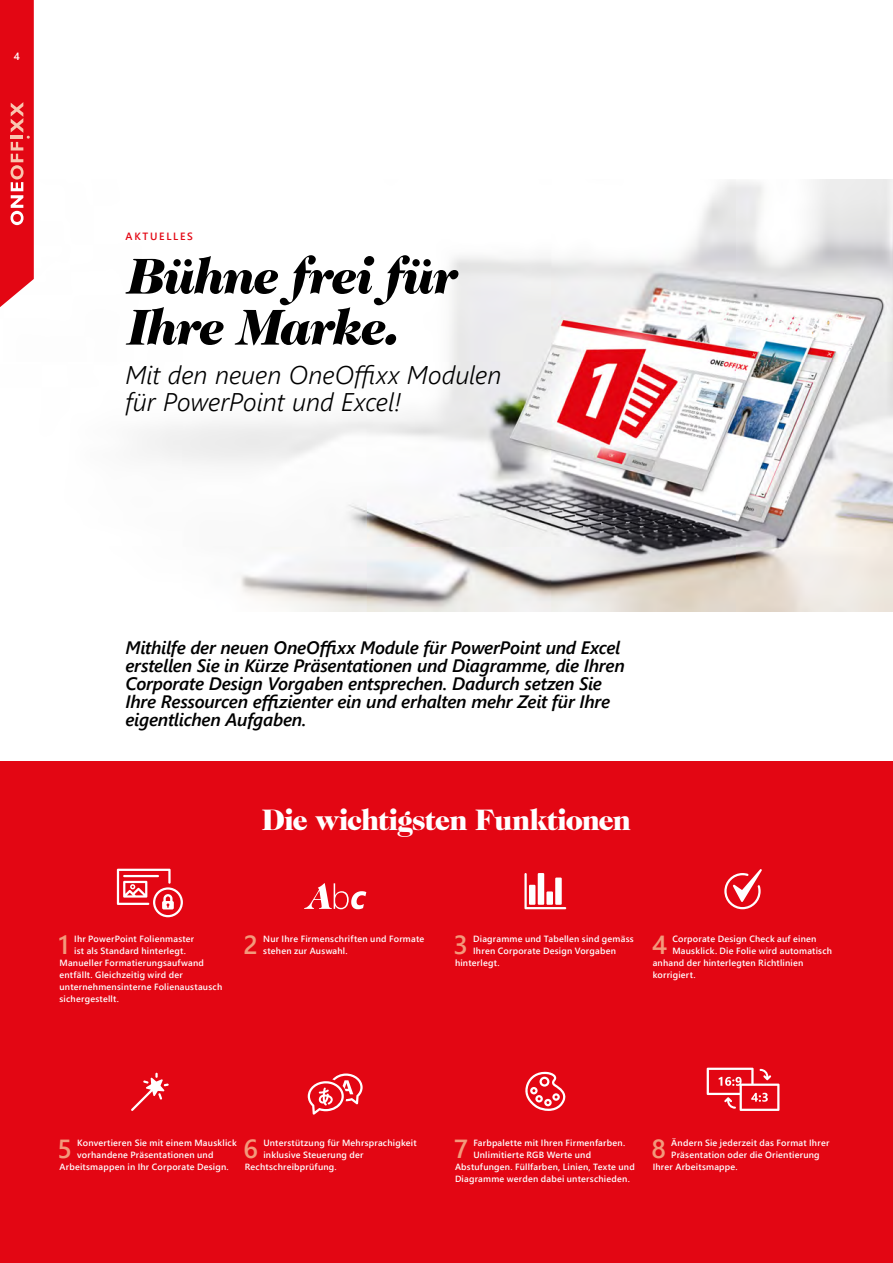
<style>
.page{position:relative;width:893px;height:1263px;background:#fff}
.page>*{position:absolute;margin:0;border:0;box-sizing:border-box;transform-origin:0 0}
.t1{font:italic 900 51px/51px "Caslon 224 Std";letter-spacing:-.035em;color:#000}
.t2{font:900 30px "Caslon 224 Std";letter-spacing:-.04em;color:#fff}
.t3{font:600 26.1px "Segoe UI";color:#f3997b}
.t4{font:italic 300 25.5px/27px "Segoe UI";color:#000}
.t5{font:italic 600 18px/18px "Segoe UI";letter-spacing:-.015em;color:#000}
.t6{font:600 10.5px "Segoe UI";letter-spacing:.165em;color:#e30613}
.t7{font:600 10.5px "Segoe UI";color:#fff}
.t8{font:600 9px/12px "Segoe UI";letter-spacing:.025em;color:#fff}
</style>
<div class="page">
<div style="left:0;top:761px;width:893px;height:502px;background:#e30613"></div>
<img style="left:142px;top:180px;width:751px;height:432px">
<svg style="left:117px;top:869px;width:66px;height:48px"></svg>
<svg style="left:304px;top:883px;width:62px;height:26px"></svg>
<svg style="left:524px;top:873px;width:42px;height:36px"></svg>
<div style="left:529px;top:885px;width:6px;height:20px;background:#fff"></div>
<div style="left:555px;top:877px;width:7px;height:28px;background:#fff"></div>
<div style="left:538px;top:873px;width:6px;height:32px;background:#fff"></div>
<div style="left:546px;top:891px;width:7px;height:14px;background:#fff"></div>
<svg style="left:724px;top:869px;width:38px;height:40px"></svg>
<svg style="left:131px;top:1073px;width:38px;height:38px"></svg>
<svg style="left:308px;top:1073px;width:55px;height:41px"></svg>
<svg style="left:525px;top:1071px;width:41px;height:40px"></svg>
<svg style="left:707px;top:1068px;width:72px;height:43px"></svg>
<svg style="left:0;top:0;width:34px;height:307px;background:#e5202a"></svg>
<p class="t7" style="left:14px;top:46px;width:8px">4</p>
<p class="t6" style="left:126px;top:226px;width:69px">AKTUELLES</p>
<h1 class="t1" style="left:125px;top:250px;width:332px">Bühne frei für<br>Ihre Marke.</h1>
<h3 class="t4" style="left:125px;top:358px;width:377px">Mit den neuen OneOffixx Modulen für PowerPoint und Excel!</h3>
<p class="t5" style="left:125px;top:635px;width:501px">Mithilfe der neuen OneOffixx Module für PowerPoint und Excel erstellen Sie in Kürze Präsentationen und Diagramme, die Ihren Corporate Design Vorgaben entsprechen. Dadurch setzen Sie Ihre Ressourcen effizienter ein und erhalten mehr Zeit für Ihre eigentlichen Aufgaben.</p>
<h2 class="t2" style="left:262px;top:803px;width:371px">Die wichtigsten Funktionen</h2>
<h3 class="t3" style="left:58px;top:920px;width:12px">1</h3>
<p class="t8" style="left:74px;top:932px;width:122px">Ihr PowerPoint Folienmaster</p>
<p class="t8" style="left:74px;top:944px;width:113px">ist als Standard hinterlegt.</p>
<p class="t8" style="left:60px;top:956px;width:146px">Manueller Formatierungsaufwand</p>
<p class="t8" style="left:60px;top:968px;width:125px">entfällt. Gleichzeitig wird der</p>
<p class="t8" style="left:60px;top:980px;width:164px">unternehmensinterne Folienaustausch</p>
<p class="t8" style="left:60px;top:992px;width:61px">sichergestellt.</p>
<h3 class="t3" style="left:244px;top:920px;width:16px">2</h3>
<p class="t8" style="left:263px;top:932px;width:162px">Nur Ihre Firmenschriften und Formate stehen zur Auswahl.</p>
<h3 class="t3" style="left:453px;top:920px;width:16px">3</h3>
<p class="t8" style="left:473px;top:932px;width:162px">Diagramme und Tabellen sind gemäss</p>
<p class="t8" style="left:473px;top:944px;width:144px">Ihren Corporate Design Vorgaben</p>
<p class="t8" style="left:455px;top:956px;width:46px">hinterlegt.</p>
<h3 class="t3" style="left:652px;top:920px;width:17px">4</h3>
<p class="t8" style="left:672px;top:932px;width:146px">Corporate Design Check auf einen</p>
<p class="t8" style="left:672px;top:944px;width:161px">Mausklick. Die Folie wird automatisch</p>
<p class="t8" style="left:653px;top:956px;width:152px">anhand der hinterlegten Richtlinien</p>
<p class="t8" style="left:653px;top:968px;width:44px">korrigiert.</p>
<h3 class="t3" style="left:58px;top:1124px;width:16px">5</h3>
<p class="t8" style="left:77px;top:1136px;width:161px">Konvertieren Sie mit einem Mausklick</p>
<p class="t8" style="left:77px;top:1148px;width:138px">vorhandene Präsentationen und</p>
<p class="t8" style="left:60px;top:1160px;width:171px">Arbeitsmappen in Ihr Corporate Design.</p>
<h3 class="t3" style="left:244px;top:1124px;width:16px">6</h3>
<p class="t8" style="left:263px;top:1136px;width:155px">Unterstützung für Mehrsprachigkeit</p>
<p class="t8" style="left:263px;top:1148px;width:102px">inklusive Steuerung der</p>
<p class="t8" style="left:245px;top:1160px;width:93px">Rechtschreibprüfung.</p>
<h3 class="t3" style="left:454px;top:1124px;width:16px">7</h3>
<p class="t8" style="left:473px;top:1136px;width:153px">Farbpalette mit Ihren Firmenfarben.</p>
<p class="t8" style="left:473px;top:1148px;width:119px">Unlimitierte RGB Werte und</p>
<p class="t8" style="left:455px;top:1160px;width:181px">Abstufungen. Füllfarben, Linien, Texte und</p>
<p class="t8" style="left:455px;top:1172px;width:176px">Diagramme werden dabei unterschieden.</p>
<h3 class="t3" style="left:652px;top:1124px;width:16px">8</h3>
<p class="t8" style="left:671px;top:1136px;width:160px">Ändern Sie jederzeit das Format Ihrer</p>
<p class="t8" style="left:671px;top:1148px;width:150px">Präsentation oder die Orientierung</p>
<p class="t8" style="left:653px;top:1160px;width:86px">Ihrer Arbeitsmappe.</p>
</div>
